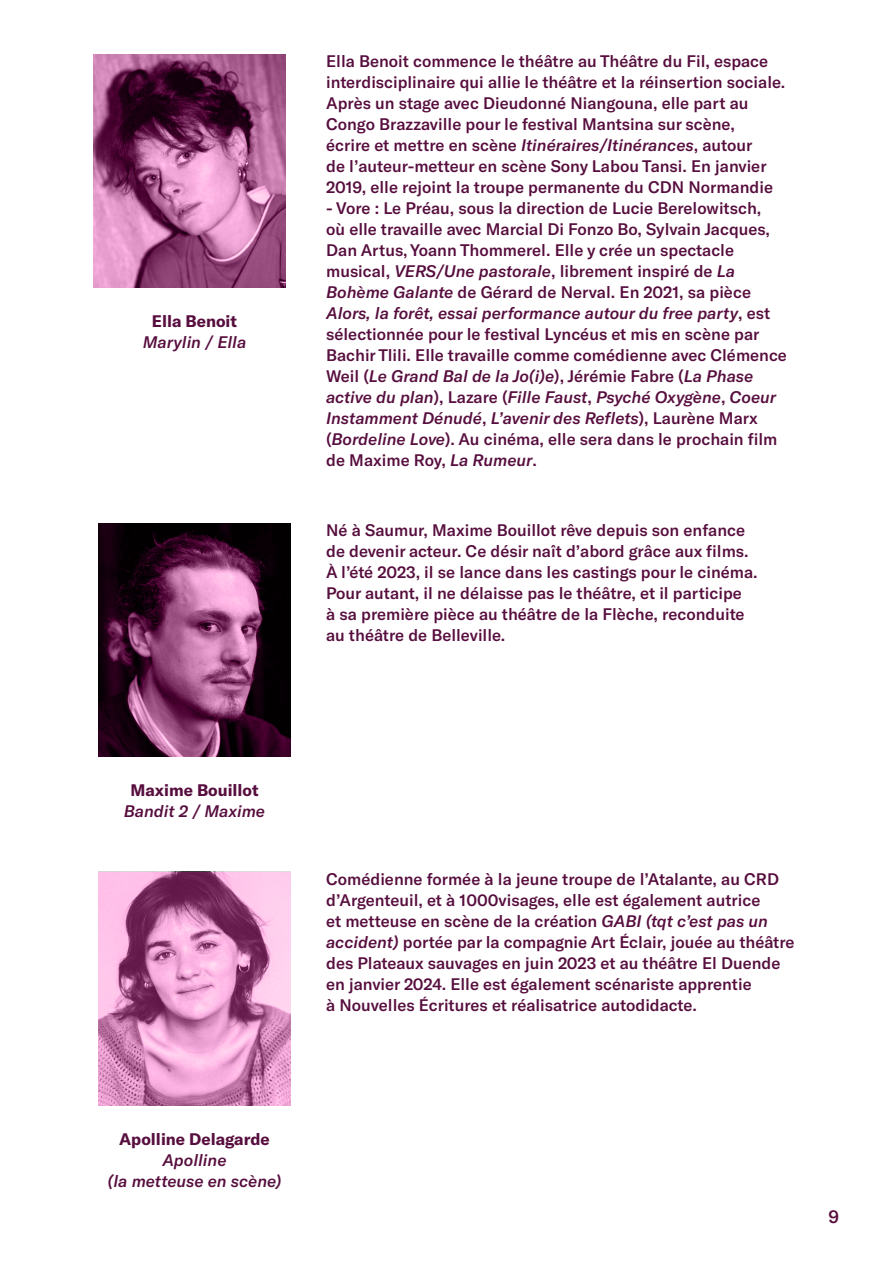
<style>
.page{position:relative;width:893px;height:1263px;background:#fff}
.page>*{position:absolute;margin:0;border:0;box-sizing:border-box;transform-origin:0 0}
.t1{font:500 18px "GT America";color:#570e3e}
.t2{font:500 16.5px/21px "GT America";color:#570e3e}
.t3{font:italic 500 16.5px/21px "GT America";color:#570e3e;text-align:center}
.t4{font:700 16.5px "GT America";color:#570e3e}
.s1{font-style:italic}
</style>
<div class="page">
<svg style="left:94px;top:54px;width:192px;height:233px;background:#9b5784"></svg>
<svg style="left:98px;top:523px;width:193px;height:233px;background:#572b48"></svg>
<svg style="left:98px;top:872px;width:193px;height:233px;background:#ce8ab6"></svg>
<p class="t4" style="left:152px;top:311px;width:87px">Ella Benoit</p>
<p class="t3" style="left:143px;top:332px;width:105px">Marylin / Ella</p>
<p class="t2" style="left:326px;top:51px;width:461px">Ella Benoit commence le théâtre au Théâtre du Fil, espace interdisciplinaire qui allie le théâtre et la réinsertion sociale.<br>Après un stage avec Dieudonné Niangouna, elle part au Congo Brazzaville pour le festival Mantsina sur scène,<br>écrire et mettre en scène <span class="s1">Itinéraires/Itinérances</span>, autour<br>de l’auteur-metteur en scène Sony Labou Tansi. En janvier 2019, elle rejoint la troupe permanente du CDN Normandie</p>
<p class="t2" style="left:326px;top:198px;width:462px">- Vore : Le Préau, sous la direction de Lucie Berelowitsch,<br>où elle travaille avec Marcial Di Fonzo Bo, Sylvain Jacques, Dan Artus, Yoann Thommerel. Elle y crée un spectacle musical, <span class="s1">VERS/Une pastorale</span>, librement inspiré de <span class="s1">La Bohème Galante</span> de Gérard de Nerval. En 2021, sa pièce <span class="s1">Alors, la forêt, essai performance autour du free party</span>, est sélectionnée pour le festival Lyncéus et mis en scène par Bachir Tlili. Elle travaille comme comédienne avec Clémence Weil (<span class="s1">Le Grand Bal de la Jo(i)e</span>), Jérémie Fabre (<span class="s1">La Phase active du plan</span>), Lazare (<span class="s1">Fille Faust</span>, <span class="s1">Psyché Oxygène</span>, <span class="s1">Coeur Instamment Dénudé</span>, <span class="s1">L’avenir des Reflets</span>), Laurène Marx (<span class="s1">Bordeline Love</span>). Au cinéma, elle sera dans le prochain film de Maxime Roy, <span class="s1">La Rumeur</span>.</p>
<p class="t2" style="left:326px;top:520px;width:433px">Né à Saumur, Maxime Bouillot rêve depuis son enfance de devenir acteur. Ce désir naît d’abord grâce aux films.<br>À l’été 2023, il se lance dans les castings pour le cinéma.<br>Pour autant, il ne délaisse pas le théâtre, et il participe<br>à sa première pièce au théâtre de la Flèche, reconduite au théâtre de Belleville.</p>
<p class="t4" style="left:130px;top:780px;width:130px">Maxime Bouillot</p>
<p class="t3" style="left:124px;top:801px;width:143px">Bandit 2 / Maxime</p>
<p class="t2" style="left:326px;top:868px;width:470px">Comédienne formée à la jeune troupe de l’Atalante, au CRD d’Argenteuil, et à 1000visages, elle est également autrice<br>et metteuse en scène de la création <span class="s1">GABI (tqt c’est pas un accident)</span> portée par la compagnie Art Éclair, jouée au théâtre des Plateaux sauvages en juin 2023 et au théâtre El Duende en janvier 2024. Elle est également scénariste apprentie<br>à Nouvelles Écritures et réalisatrice autodidacte.</p>
<p class="t4" style="left:119px;top:1128px;width:152px">Apolline Delagarde</p>
<p class="t3" style="left:107px;top:1149px;width:175px">Apolline<br>(la metteuse en scène)</p>
<p class="t1" style="left:828px;top:1206px;width:12px">9</p>
</div>
